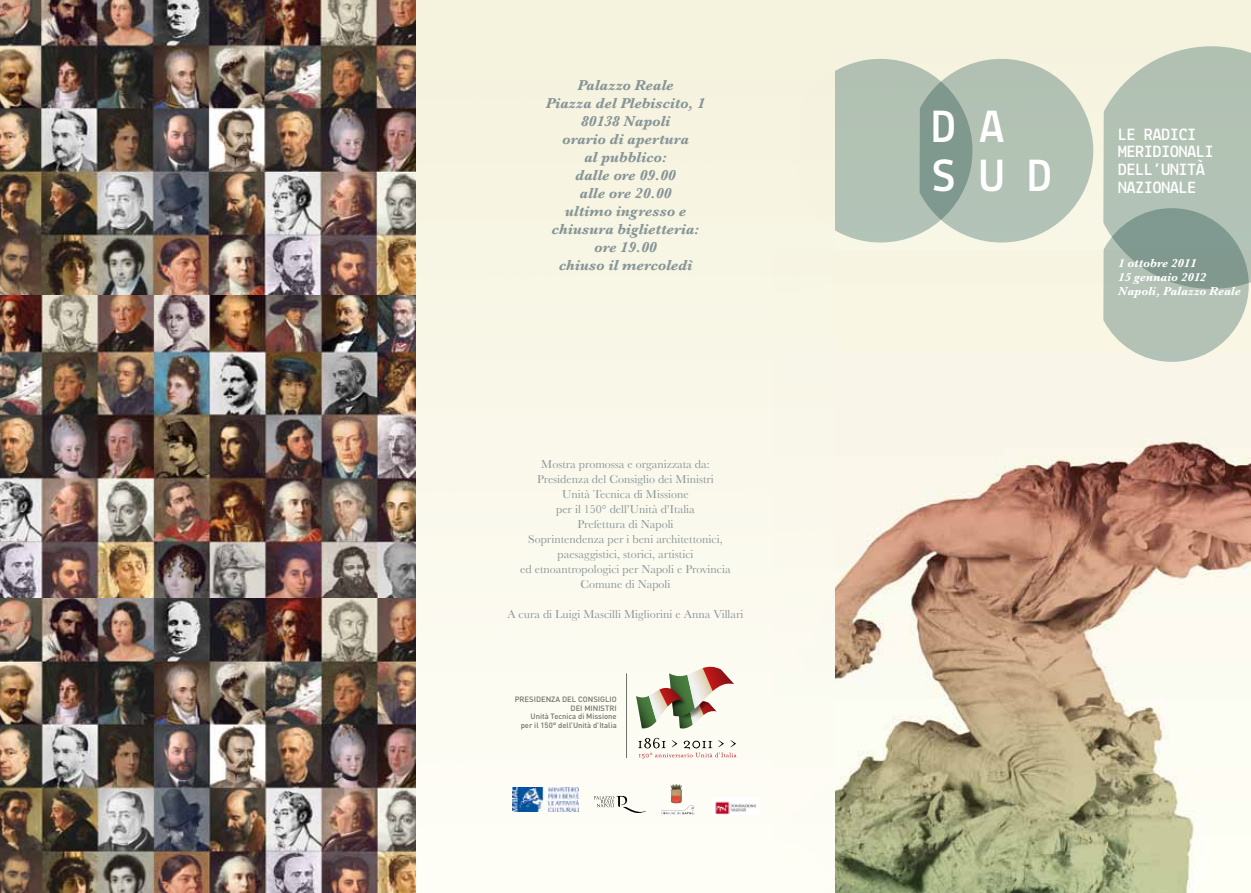
<style>
.page{position:relative;width:1251px;height:893px;background:#fff}
.page>*{position:absolute;margin:0;border:0;box-sizing:border-box;transform-origin:0 0}
.t1{font:700 47.85px/49.1px "Lekton";color:#fff}
.t2{font:700 17.25px/17.7px "Lekton";color:#fff}
.t3{font:italic 700 15px/18px "Baskerville";color:#869597;text-align:center}
.t4{font:italic 700 12.15px/14.2px "Baskerville";color:#fff}
.t5{font:12px/15px "Baskerville";color:#869597;text-align:center}
.t6{font:500 7.65px/9px "DIN";color:#70726c;text-align:right}
</style>
<div class="page">
<img style="left:833px;top:251px;width:417px;height:642px">
<svg style="left:1103px;top:46px;width:147px;height:316px;background:#b0bfb2"></svg>
<svg style="left:833px;top:59px;width:260px;height:183px;background:#b4c3b5"></svg>
<img style="left:0;top:0;width:417px;height:599px">
<img style="left:0;top:599px;width:417px;height:294px">
<img style="left:417px;top:0;width:416px;height:825px">
<img style="left:661px;top:784px;width:29px;height:26px">
<img style="left:712px;top:797px;width:47px;height:18px">
<img style="left:512px;top:787px;width:66px;height:24px">
<svg style="left:593px;top:796px;width:52px;height:17px"></svg>
<svg style="left:636px;top:666px;width:98px;height:63px"></svg>
<svg style="left:638px;top:738px;width:98px;height:21px"></svg>
<hr style="left:626px;top:673px;width:1px;height:85px;background:#70726c">
<p class="t3" style="left:546px;top:76px;width:161px">Palazzo Reale<br>Piazza del Plebiscito, 1<br>80138 Napoli<br>orario di apertura<br>al pubblico:<br>dalle ore 09.00<br>alle ore 20.00<br>ultimo ingresso e chiusura biglietteria: ore 19.00<br>chiuso il mercoledì</p>
<p class="t5" style="left:520px;top:457px;width:212px">Mostra promossa e organizzata da:<br>Presidenza del Consiglio dei Ministri<br>Unità Tecnica di Missione<br>per il 150° dell’Unità d’Italia<br>Prefettura di Napoli<br>Soprintendenza per i beni architettonici, paesaggistici, storici, artistici<br>ed etnoantropologici per Napoli e Provincia<br>Comune di Napoli</p>
<p class="t5" style="left:507px;top:607px;width:237px">A cura di Luigi Mascilli Migliorini e Anna Villari</p>
<p class="t6" style="left:514px;top:694px;width:103px">PRESIDENZA DEL CONSIGLIO<br>DEI MINISTRI<br>Unità Tecnica di Missione<br>per il 150° dell’Unità d’Italia</p>
<h1 class="t1" style="left:931px;top:101px;width:121px">D A<br>S U D</h1>
<h2 class="t2" style="left:1117px;top:125px;width:97px">LE RADICI<br>MERIDIONAL I<br>DELL ’UNITÀ<br>NAZIONAL E</h2>
<p class="t4" style="left:1117px;top:255px;width:124px">1 ottobre 2011<br>15 gennaio 2012<br>Napoli, Palazzo Reale</p>
</div>
